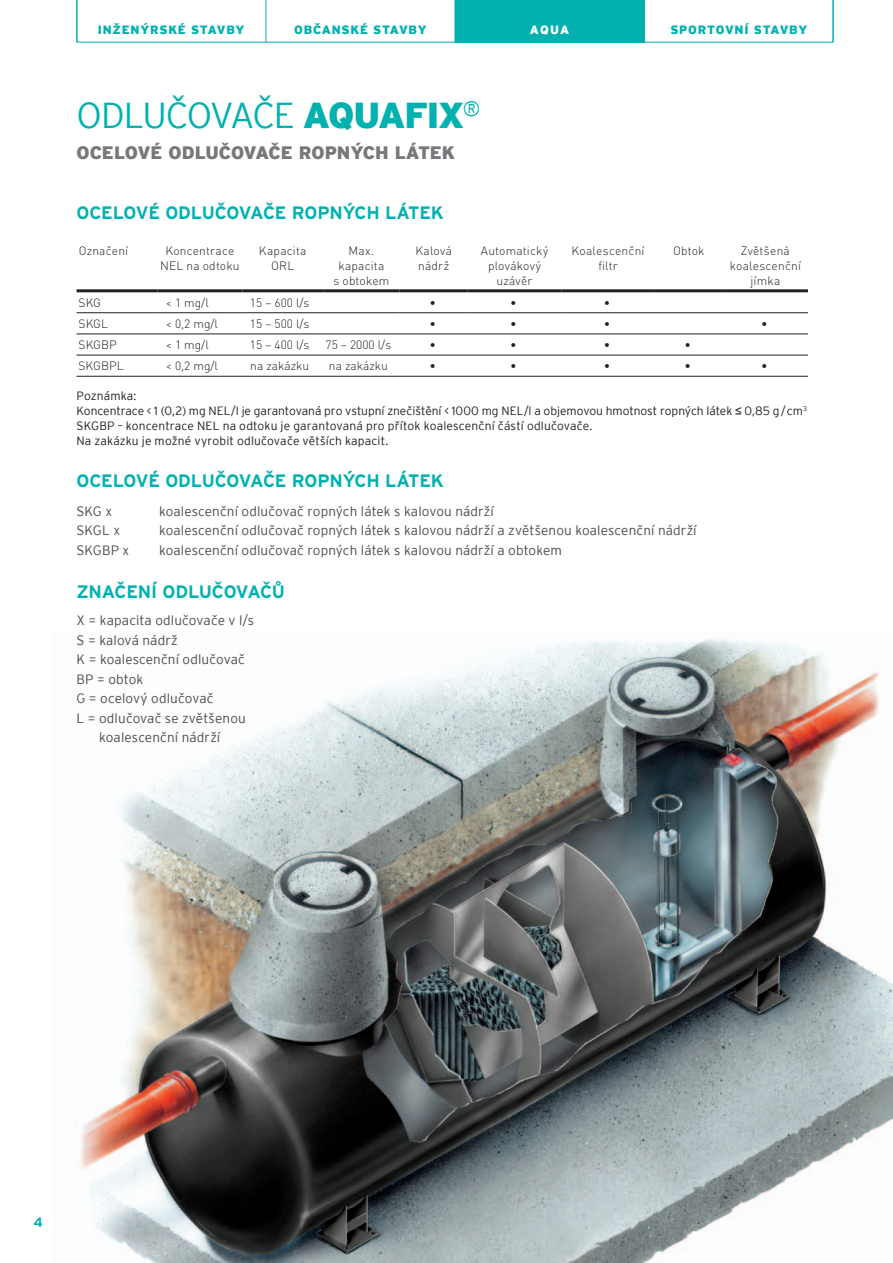
<style>
.page{position:relative;width:893px;height:1263px;background:#fff}
.page>*{position:absolute;margin:0;border:0;box-sizing:border-box;transform-origin:0 0}
.t1{font:300 36px "Interstate";letter-spacing:-.06em;color:#00b1b0}
.t2{font:700 18px "Interstate 3";letter-spacing:-.015em;color:#00b1b0}
.t3{font:900 18px "Interstate";letter-spacing:-.005em;color:#76787b}
.t4{font:300 13.5px "Interstate";letter-spacing:.005em;color:#4b4c4d}
.t5{font:700 13.5px "Interstate 3";color:#00b1b0}
.t6{font:300 12px/15px "DIN Pro";letter-spacing:.015em;color:#231f20;text-align:center}
.t7{font:300 12px/15px "Interstate";letter-spacing:.005em;color:#231f20}
.t8{font:900 12px "Interstate";letter-spacing:.07em;color:#00b1b0}
.t9{font:900 12px "Interstate";color:#fff}
.s1{font-weight:900}
.s2{font-family:"Arial";font-weight:400}
</style>
<div class="page">
<img style="left:80px;top:638px;width:812px;height:625px">
<hr style="left:833px;top:0;width:1px;height:42px;background:#00b1b0">
<svg style="left:77px;top:0;width:756px;height:43px"></svg>
<hr style="left:77px;top:289px;width:80px;height:3px;background:#231f20">
<hr style="left:77px;top:312px;width:80px;height:1px;background:#231f20">
<hr style="left:157px;top:312px;width:85px;height:1px;background:#231f20">
<hr style="left:242px;top:312px;width:81px;height:1px;background:#231f20">
<hr style="left:323px;top:312px;width:77px;height:1px;background:#231f20">
<hr style="left:400px;top:312px;width:68px;height:1px;background:#231f20">
<hr style="left:468px;top:312px;width:93px;height:1px;background:#231f20">
<hr style="left:561px;top:312px;width:94px;height:1px;background:#231f20">
<hr style="left:655px;top:312px;width:68px;height:1px;background:#231f20">
<hr style="left:723px;top:312px;width:85px;height:1px;background:#231f20">
<hr style="left:77px;top:334px;width:80px;height:1px;background:#231f20">
<hr style="left:157px;top:334px;width:85px;height:1px;background:#231f20">
<hr style="left:242px;top:334px;width:81px;height:1px;background:#231f20">
<hr style="left:323px;top:334px;width:77px;height:1px;background:#231f20">
<hr style="left:400px;top:334px;width:68px;height:1px;background:#231f20">
<hr style="left:468px;top:334px;width:93px;height:1px;background:#231f20">
<hr style="left:561px;top:334px;width:94px;height:1px;background:#231f20">
<hr style="left:655px;top:334px;width:68px;height:1px;background:#231f20">
<hr style="left:723px;top:334px;width:85px;height:1px;background:#231f20">
<hr style="left:77px;top:355px;width:80px;height:1px;background:#231f20">
<hr style="left:157px;top:355px;width:85px;height:1px;background:#231f20">
<hr style="left:242px;top:355px;width:81px;height:1px;background:#231f20">
<hr style="left:323px;top:355px;width:77px;height:1px;background:#231f20">
<hr style="left:400px;top:355px;width:68px;height:1px;background:#231f20">
<hr style="left:468px;top:355px;width:93px;height:1px;background:#231f20">
<hr style="left:561px;top:355px;width:94px;height:1px;background:#231f20">
<hr style="left:655px;top:355px;width:68px;height:1px;background:#231f20">
<hr style="left:723px;top:355px;width:85px;height:1px;background:#231f20">
<hr style="left:77px;top:376px;width:80px;height:1px;background:#231f20">
<hr style="left:157px;top:376px;width:85px;height:1px;background:#231f20">
<hr style="left:242px;top:376px;width:81px;height:1px;background:#231f20">
<hr style="left:323px;top:376px;width:77px;height:1px;background:#231f20">
<hr style="left:400px;top:376px;width:68px;height:1px;background:#231f20">
<hr style="left:468px;top:376px;width:93px;height:1px;background:#231f20">
<hr style="left:561px;top:376px;width:94px;height:1px;background:#231f20">
<hr style="left:655px;top:376px;width:68px;height:1px;background:#231f20">
<hr style="left:723px;top:376px;width:85px;height:1px;background:#231f20">
<hr style="left:157px;top:289px;width:85px;height:3px;background:#231f20">
<hr style="left:242px;top:289px;width:81px;height:3px;background:#231f20">
<hr style="left:323px;top:289px;width:77px;height:3px;background:#231f20">
<hr style="left:400px;top:289px;width:68px;height:3px;background:#231f20">
<hr style="left:468px;top:289px;width:93px;height:3px;background:#231f20">
<hr style="left:561px;top:289px;width:94px;height:3px;background:#231f20">
<hr style="left:655px;top:289px;width:68px;height:3px;background:#231f20">
<hr style="left:723px;top:289px;width:85px;height:3px;background:#231f20">
<p class="t8" style="left:98px;top:22px;width:10px">INŽENÝ</p>
<p class="t8" style="left:150px;top:22px;width:19px">RSKÉ</p>
<p class="t8" style="left:191px;top:22px;width:10px">STAVBY</p>
<p class="t8" style="left:294px;top:22px;width:11px">OBČANSKÉ</p>
<p class="t8" style="left:373px;top:22px;width:10px">STAVBY</p>
<p class="t9" style="left:530px;top:22px;width:38px">AQUA</p>
<p class="t8" style="left:670px;top:22px;width:47px">SPORTOVN</p>
<p class="t8" style="left:744px;top:22px;width:20px">Í STAVBY</p>
<h1 class="t1" style="left:77px;top:94px;width:405px">Odlučovače <span class="s1">AQUAFIX</span><sup>®</sup></h1>
<h2 class="t3" style="left:77px;top:142px;width:380px">OCELOVÉ ODLUČOVAČE ROPNÝCH LÁTEK</h2>
<h2 class="t2" style="left:76px;top:202px;width:369px">OCELOVÉ ODLUČOVAČE ROPNÝCH LÁTEK</h2>
<p class="t6" style="left:79px;top:242px;width:51px">Označení</p>
<p class="t6" style="left:160px;top:242px;width:81px">Koncentrace<br>NEL na odtoku</p>
<p class="t6" style="left:259px;top:242px;width:49px">Kapacita<br>ORL</p>
<p class="t6" style="left:333px;top:242px;width:57px">Max. kapacita<br>s obtokem</p>
<p class="t6" style="left:415px;top:242px;width:38px;text-align:left">Kalová nádrž</p>
<p class="t6" style="left:481px;top:242px;width:69px">Automatický plovákový uzávěr</p>
<p class="t6" style="left:572px;top:242px;width:74px">Koalescenční filtr</p>
<p class="t6" style="left:673px;top:242px;width:33px">Obtok</p>
<p class="t6" style="left:730px;top:242px;width:73px">Zvětšená koalescenční jímka</p>
<p class="t6" style="left:79px;top:294px;width:24px">SKG</p>
<p class="t6" style="left:166px;top:294px;width:44px">&lt; 1 mg/l</p>
<p class="t6" style="left:250px;top:294px;width:61px">15 – 600 l/s</p>
<p class="t6" style="left:429px;top:294px;width:8px">•</p>
<p class="t6" style="left:510px;top:294px;width:8px">•</p>
<p class="t6" style="left:604px;top:294px;width:8px">•</p>
<p class="t6" style="left:79px;top:316px;width:31px">SKGL</p>
<p class="t6" style="left:166px;top:316px;width:54px">&lt; 0,2 mg/l</p>
<p class="t6" style="left:250px;top:316px;width:61px">15 – 500 l/s</p>
<p class="t6" style="left:429px;top:316px;width:8px">•</p>
<p class="t6" style="left:510px;top:316px;width:8px">•</p>
<p class="t6" style="left:604px;top:316px;width:8px">•</p>
<p class="t6" style="left:761px;top:316px;width:8px">•</p>
<p class="t6" style="left:79px;top:337px;width:40px">SKGBP</p>
<p class="t6" style="left:166px;top:337px;width:44px">&lt; 1 mg/l</p>
<p class="t6" style="left:250px;top:337px;width:61px">15 – 400 l/s</p>
<p class="t6" style="left:325px;top:337px;width:67px">75 – 2000 l/s</p>
<p class="t6" style="left:429px;top:337px;width:8px">•</p>
<p class="t6" style="left:510px;top:337px;width:8px">•</p>
<p class="t6" style="left:604px;top:337px;width:8px">•</p>
<p class="t6" style="left:684px;top:337px;width:8px">•</p>
<p class="t6" style="left:79px;top:358px;width:46px">SKGBPL</p>
<p class="t6" style="left:166px;top:358px;width:54px">&lt; 0,2 mg/l</p>
<p class="t6" style="left:250px;top:358px;width:60px">na zakázku</p>
<p class="t6" style="left:329px;top:358px;width:60px">na zakázku</p>
<p class="t6" style="left:429px;top:358px;width:8px">•</p>
<p class="t6" style="left:510px;top:358px;width:8px">•</p>
<p class="t6" style="left:604px;top:358px;width:8px">•</p>
<p class="t6" style="left:684px;top:358px;width:8px">•</p>
<p class="t6" style="left:761px;top:358px;width:8px">•</p>
<p class="t7" style="left:76px;top:388px;width:732px">Poznámka:<br>Koncentrace &lt; 1 (0,2) mg NEL/l je garantovaná pro vstupní znečištění &lt; 1000 mg NEL/l a objemovou hmotnost ropných látek <span class="s2">≤</span> 0,85 g/cm<sup>3<br></sup>SKGBP – koncentrace NEL na odtoku je garantovaná pro přítok koalescenční částí odlučovače.<br>Na zakázku je možné vyrobit odlučovače větších kapacit.</p>
<h2 class="t2" style="left:76px;top:470px;width:369px">OCELOVÉ ODLUČOVAČE ROPNÝCH LÁTEK</h2>
<p class="t4" style="left:77px;top:503px;width:37px">SKG x</p>
<p class="t4" style="left:159px;top:503px;width:336px">koalescenční odlučovač ropných látek s kalovou nádrží</p>
<p class="t4" style="left:77px;top:523px;width:45px">SKGL x</p>
<p class="t4" style="left:159px;top:523px;width:539px">koalescenční odlučovač ropných látek s kalovou nádrží a zvětšenou koalescenční nádrží</p>
<p class="t4" style="left:77px;top:542px;width:54px">SKGBP x</p>
<p class="t4" style="left:159px;top:542px;width:404px">koalescenční odlučovač ropných látek s kalovou nádrží a obtokem</p>
<h2 class="t2" style="left:76px;top:582px;width:210px">ZNAČENÍ ODLUČOVAČŮ</h2>
<p class="t4" style="left:77px;top:613px;width:179px">X = kapacita odlučovače v l/s</p>
<p class="t4" style="left:77px;top:632px;width:103px">S = kalová nádrž</p>
<p class="t4" style="left:77px;top:652px;width:170px">K = koalescenční odlučovač</p>
<p class="t4" style="left:77px;top:671px;width:68px">BP = obtok</p>
<p class="t4" style="left:77px;top:691px;width:139px">G = ocelový odlučovač</p>
<p class="t4" style="left:77px;top:710px;width:171px">L = odlučovač se zvětšenou</p>
<p class="t4" style="left:99px;top:730px;width:123px">koalescenční nádrží</p>
<p class="t5" style="left:34px;top:1214px;width:11px">4</p>
</div>
